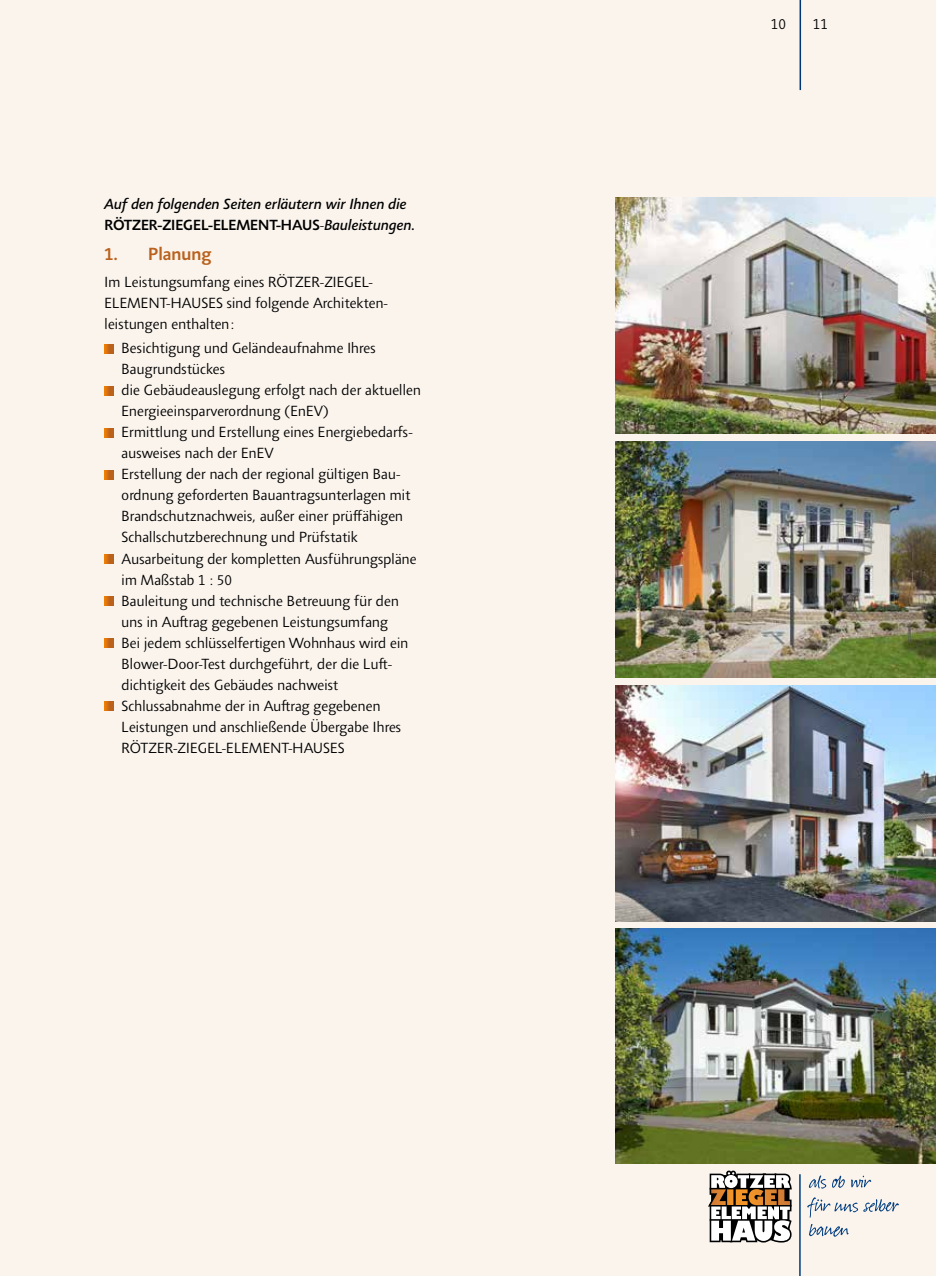
<style>
.page{position:relative;width:936px;height:1276px;background:#fff}
.page>*{position:absolute;margin:0;border:0;box-sizing:border-box;transform-origin:0 0}
.t1{font:500 18px "Agilita LT Pro";color:#ba611d}
.t2{font:300 15px/21px "Agilita LT Pro";color:#000}
.t3{font:italic 500 15px/21px "Agilita LT Pro";color:#000}
.s1{font-style:normal}
.s2{font-weight:300;font-style:normal}
</style>
<div class="page">
<div style="left:0;top:0;width:935px;height:1276px;background:#faf4ed"></div>
<svg style="left:104px;top:345px;width:9px;height:8px"></svg>
<svg style="left:104px;top:387px;width:9px;height:8px"></svg>
<svg style="left:104px;top:429px;width:9px;height:8px"></svg>
<svg style="left:104px;top:471px;width:9px;height:8px"></svg>
<svg style="left:104px;top:555px;width:9px;height:8px"></svg>
<svg style="left:104px;top:597px;width:9px;height:8px"></svg>
<svg style="left:104px;top:639px;width:9px;height:8px"></svg>
<svg style="left:104px;top:702px;width:9px;height:8px"></svg>
<img style="left:615px;top:198px;width:320px;height:235px">
<img style="left:615px;top:442px;width:320px;height:235px">
<img style="left:615px;top:685px;width:320px;height:236px">
<hr style="left:799px;top:0;width:2px;height:90px;background:#003882">
<img style="left:615px;top:928px;width:320px;height:235px">
<svg style="left:809px;top:1224px;width:39px;height:12px"></svg>
<svg style="left:807px;top:1197px;width:91px;height:20px"></svg>
<svg style="left:808px;top:1175px;width:63px;height:13px"></svg>
<hr style="left:799px;top:1174px;width:1px;height:102px;background:#003c7f">
<svg style="left:708px;top:1170px;width:84px;height:73px;background:#a89a8d"></svg>
<p class="t3" style="left:104px;top:193px;width:312px">Auf den folgenden Seiten erläutern wir Ihnen die<br><span class="s1">RÖTZER-ZIEGEL-ELEMENT-HAUS</span><span class="s2">-</span>Bauleistungen.</p>
<p class="t1" style="left:104px;top:241px;width:108px">1. Planung</p>
<p class="t2" style="left:104px;top:272px;width:285px">Im Leistungsumfang eines RÖTZER-ZIEGEL-<br>ELEMENT-HAUSES sind folgende Architekten&shy;leistungen enthalten:</p>
<p class="t2" style="left:121px;top:338px;width:301px">Besichtigung und Geländeaufnahme Ihres Baugrundstückes<br>die Gebäudeauslegung erfolgt nach der aktuellen Energieeinsparverordnung (EnEV)<br>Ermittlung und Erstellung eines Energiebedarfs&shy;ausweises nach der EnEV<br>Erstellung der nach der regional gültigen Bau&shy;ordnung geforderten Bauantragsunterlagen mit Brandschutznachweis, außer einer prüffähigen Schallschutzberechnung und Prüfstatik Ausarbeitung der kompletten Ausführungspläne im Maßstab 1 : 50<br>Bauleitung und technische Betreuung für den uns in Auftrag gegebenen Leistungsumfang<br>Bei jedem schlüsselfertigen Wohnhaus wird ein Blower-Door-Test durchgeführt, der die Luft&shy;dichtigkeit des Gebäudes nachweist Schlussabnahme der in Auftrag gegebenen Leistungen und anschließende Übergabe Ihres RÖTZER-ZIEGEL-ELEMENT-HAUSES</p>
<p class="t2" style="left:771px;top:14px;width:16px">10</p>
<p class="t2" style="left:813px;top:14px;width:16px">11</p>
</div>
